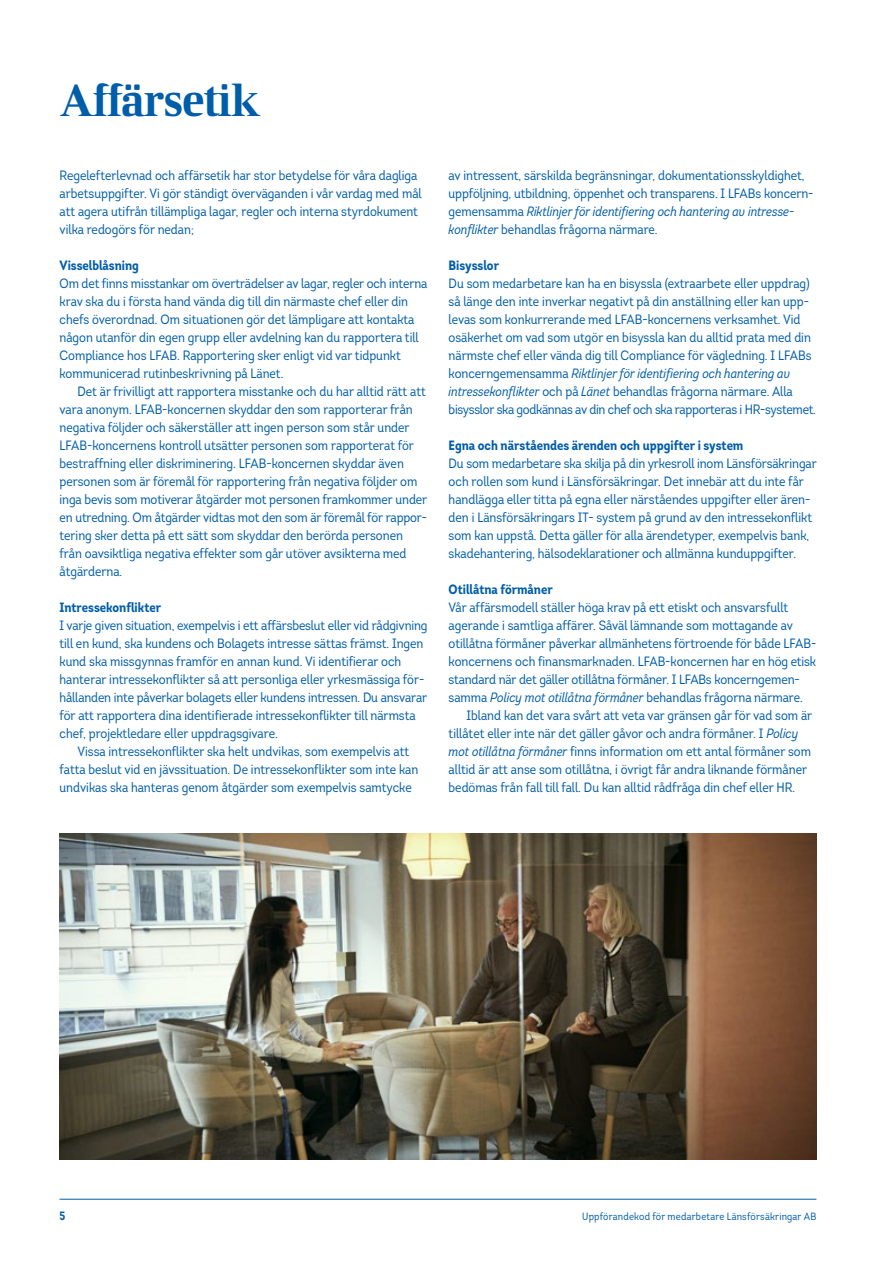
<style>
.page{position:relative;width:893px;height:1263px;background:#fff}
.page>*{position:absolute;margin:0;border:0;box-sizing:border-box;transform-origin:0 0}
.t1{font:45px "LF Rubrik 2";letter-spacing:-.035em;color:#005da9}
.t2{font:13.5px/18px "Intro Cond";color:#005da9}
.t3{font:700 13.5px "Intro Cond";color:#005da9}
.t4{font:700 12px "Intro Cond";color:#005da9}
.t5{font:10.5px "Intro Cond";letter-spacing:.02em;color:#005da9}
.s1{font-style:italic}
</style>
<div class="page">
<img style="left:60px;top:833px;width:756px;height:327px">
<hr style="left:60px;top:1199px;width:756px;height:1px;background:#005da9">
<h1 class="t1" style="left:60px;top:73px;width:203px">Affärsetik</h1>
<p class="t2" style="left:60px;top:166px;width:364px">Regelefterlevnad och affärsetik har stor betydelse för våra dagliga arbetsuppgifter. Vi gör ständigt överväganden i vår vardag med mål att agera utifrån tillämpliga lagar, regler och interna styrdokument vilka redogörs för nedan;</p>
<p class="t3" style="left:60px;top:256px;width:81px">Visselblåsning</p>
<p class="t2" style="left:60px;top:274px;width:369px">Om det finns misstankar om överträdelser av lagar, regler och interna krav ska du i första hand vända dig till din närmaste chef eller din chefs överordnad. Om situationen gör det lämpligare att kontakta någon utanför din egen grupp eller avdelning kan du rapportera till Compliance hos LFAB. Rapportering sker enligt vid var tidpunkt kommunicerad rutinbeskrivning på Länet.</p>
<p class="t2" style="left:60px;top:382px;width:369px;text-indent:18px">Det är frivilligt att rapportera misstanke och du har alltid rätt att vara anonym. LFAB-koncernen skyddar den som rapporterar från negativa följder och säkerställer att ingen person som står under LFAB-koncernens kontroll utsätter personen som rapporterat för bestraffning eller diskriminering. LFAB-koncernen skyddar även personen som är föremål för rapportering från negativa följder om inga bevis som motiverar åtgärder mot personen framkommer under en utredning. Om åtgärder vidtas mot den som är föremål för rappor&shy;tering sker detta på ett sätt som skyddar den berörda personen från oavsiktliga negativa effekter som går utöver avsikterna med åtgärderna.</p>
<p class="t3" style="left:60px;top:598px;width:103px">Intressekonflikter</p>
<p class="t2" style="left:60px;top:616px;width:369px">I varje given situation, exempelvis i ett affärsbeslut eller vid rådgivning till en kund, ska kundens och Bolagets intresse sättas främst. Ingen kund ska missgynnas framför en annan kund. Vi identifierar och hanterar intressekonflikter så att personliga eller yrkesmässiga för&shy;hållanden inte påverkar bolagets eller kundens intressen. Du ansvarar för att rapportera dina identifierade intressekonflikter till närmsta chef, projektledare eller uppdragsgivare.</p>
<p class="t2" style="left:60px;top:742px;width:360px;text-indent:18px">Vissa intressekonflikter ska helt undvikas, som exempelvis att fatta beslut vid en jävssituation. De intressekonflikter som inte kan undvikas ska hanteras genom åtgärder som exempelvis samtycke</p>
<p class="t2" style="left:449px;top:166px;width:365px">av intressent, särskilda begränsningar, dokumentationsskyldighet, uppföljning, utbildning, öppenhet och transparens. I LFABs koncern&shy;gemensamma <span class="s1">Riktlinjer för identifiering och hantering av intresse&shy;konflikter</span> behandlas frågorna närmare.</p>
<p class="t3" style="left:449px;top:256px;width:52px">Bisysslor</p>
<p class="t2" style="left:449px;top:274px;width:369px">Du som medarbetare kan ha en bisyssla (extraarbete eller uppdrag) så länge den inte inverkar negativt på din anställning eller kan upp&shy;levas som konkurrerande med LFAB-koncernens verksamhet. Vid osäkerhet om vad som utgör en bisyssla kan du alltid prata med din närmste chef eller vända dig till Compliance för vägledning. I LFABs koncerngemensamma <span class="s1">Riktlinjer för identifiering och hantering av intressekonflikter</span> och på <span class="s1">Länet</span> behandlas frågorna närmare. Alla bisysslor ska godkännas av din chef och ska rapporteras i HR-systemet.</p>
<p class="t3" style="left:449px;top:436px;width:296px">Egna och närståendes ärenden och uppgifter i system</p>
<p class="t2" style="left:449px;top:454px;width:370px">Du som medarbetare ska skilja på din yrkesroll inom Länsförsäkringar och rollen som kund i Länsförsäkringar. Det innebär att du inte får handlägga eller titta på egna eller närståendes uppgifter eller ären&shy;den i Länsförsäkringars IT- system på grund av den intressekonflikt som kan uppstå. Detta gäller för alla ärendetyper, exempelvis bank, skadehantering, hälsodeklarationer och allmänna kunduppgifter.</p>
<p class="t3" style="left:449px;top:580px;width:106px">Otillåtna förmåner</p>
<p class="t2" style="left:449px;top:598px;width:341px">Vår affärsmodell ställer höga krav på ett etiskt och ansvarsfullt</p>
<p class="t2" style="left:449px;top:616px;width:346px">agerande i samtliga affärer. Såväl lämnande som mottagande av</p>
<p class="t2" style="left:449px;top:634px;width:369px">otillåtna förmåner påverkar allmänhetens förtroende för både LFAB-</p>
<p class="t2" style="left:449px;top:652px;width:369px">koncernens och finansmarknaden. LFAB-koncernen har en hög etisk</p>
<p class="t2" style="left:449px;top:670px;width:353px">standard när det gäller otillåtna förmåner. I LFABs koncerngemen-</p>
<p class="t2" style="left:449px;top:688px;width:356px">samma <span class="s1">Policy mot otillåtna förmåner</span> behandlas frågorna närmare.</p>
<p class="t2" style="left:467px;top:706px;width:347px">Ibland kan det vara svårt att veta var gränsen går för vad som är</p>
<p class="t2" style="left:449px;top:724px;width:351px">tillåtet eller inte när det gäller gåvor och andra förmåner. I <span class="s1">Policy</span></p>
<p class="t2" style="left:449px;top:742px;width:364px"><span class="s1">mot otillåtna förmåner</span> finns information om ett antal förmåner som</p>
<p class="t2" style="left:449px;top:760px;width:360px">alltid är att anse som otillåtna, i övrigt får andra liknande förmåner</p>
<p class="t2" style="left:449px;top:778px;width:348px">bedömas från fall till fall. Du kan alltid rådfråga din chef eller HR.</p>
<p class="t4" style="left:60px;top:1208px;width:7px">5</p>
<p class="t5" style="left:582px;top:1210px;width:236px">Uppförandekod för medarbetare Länsförsäkringar AB</p>
</div>
